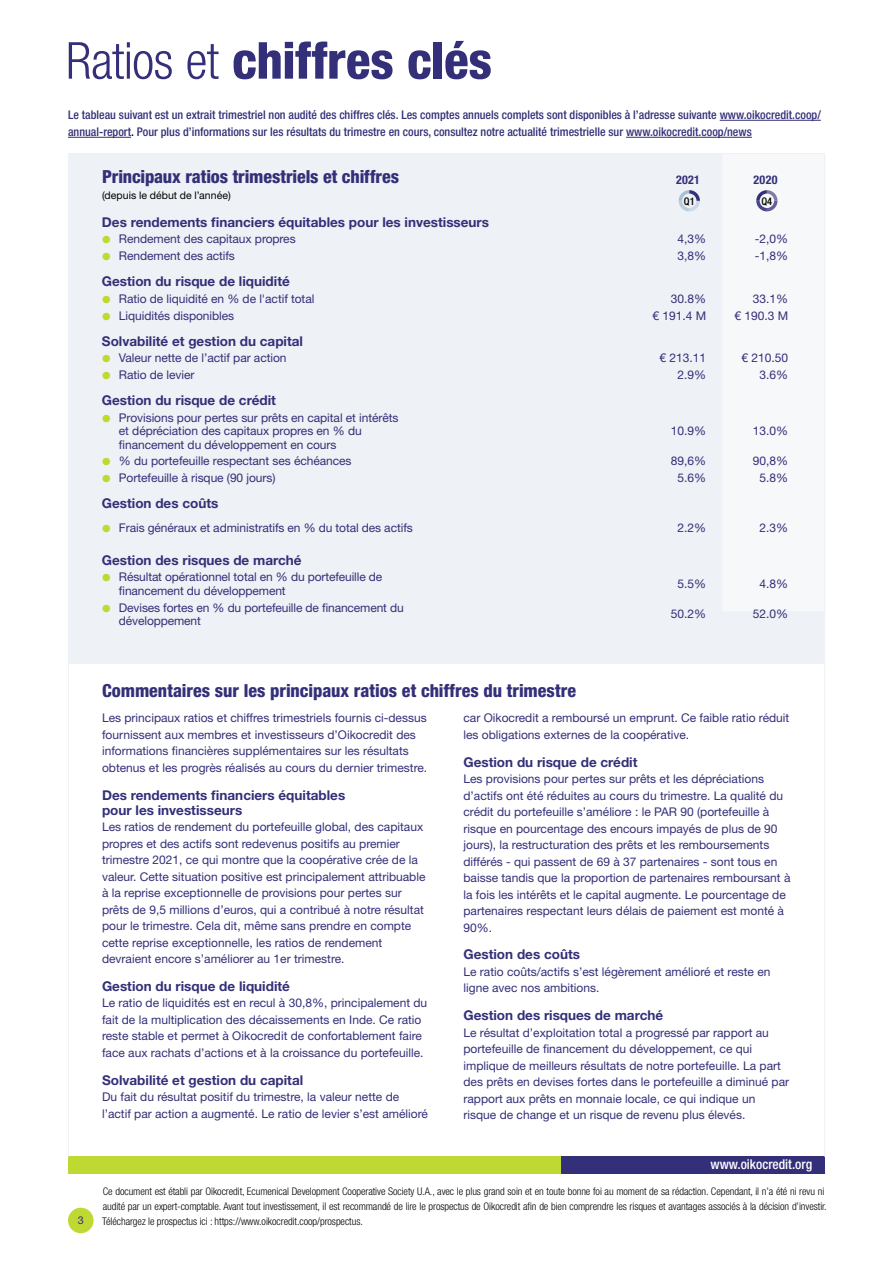
<style>
.page{position:relative;width:893px;height:1263px;background:#fff}
.page>*{position:absolute;margin:0;border:0;box-sizing:border-box;transform-origin:0 0}
.t1{font:800 condensed 51px "Helvetica Neue LT Std";letter-spacing:-.005em;color:#332f78}
.t2{font:800 condensed 18px "Helvetica Neue LT Std";letter-spacing:-.005em;color:#332f78}
.t3{font:700 13.5px/15px "Helvetica Neue LT Std";color:#332f78}
.t4{font:500 condensed 13.5px "Helvetica Neue LT Std";color:#fff}
.t5{font:12px/16.5px "Helvetica Neue LT Std";color:#332f78}
.t6{font:500 condensed 12px/17px "Helvetica Neue LT Std";color:#332f78}
.t7{font:700 condensed 12px "Helvetica Neue LT Std";letter-spacing:.025em;color:#332f78}
.t8{font:10.8px "Helvetica Neue LT Std";color:#332f78}
.t9{font:300 condensed 10.5px/15px "Helvetica Neue LT Std";letter-spacing:-.005em;color:#000}
.t10{font:10.5px "Helvetica Neue LT Std";letter-spacing:.005em;color:#000}
.t11{font:500 condensed 10.5px "Helvetica Neue LT Std";color:#000}
.s1{font-weight:300}
.s2{color:#000}
.s3{font-size:21px;color:#bfd832}
</style>
<div class="page">
<div style="left:68px;top:1208px;width:26px;height:25px;background:#bfd832;border-radius:50%"></div>
<div style="left:68px;top:1157px;width:493px;height:17px;background:#bfd832"></div>
<div style="left:561px;top:1157px;width:264px;height:17px;background:#332f78"></div>
<div style="left:68px;top:153px;width:757px;height:510px;background:#eef1f5"></div>
<div style="left:721px;top:153px;width:104px;height:459px;background:#f7f8fa"></div>
<hr style="left:720px;top:120px;width:101px;height:1px;background:#332f78">
<hr style="left:68px;top:137px;width:63px;height:1px;background:#332f78">
<hr style="left:626px;top:137px;width:126px;height:1px;background:#332f78">
<svg style="left:679px;top:190px;width:21px;height:21px"></svg>
<svg style="left:756px;top:190px;width:21px;height:21px"></svg>
<hr style="left:68px;top:153px;width:1px;height:1004px;background:#eef1f5">
<hr style="left:824px;top:153px;width:1px;height:1004px;background:#eef1f5">
<h1 class="t1" style="left:66px;top:29px;width:428px"><span class="s1">Ratios et</span> chiffres clés</h1>
<p class="t6" style="left:68px;top:106px;width:754px">Le tableau suivant est un extrait trimestriel non audité des chiffres clés. Les comptes annuels complets sont disponibles à l’adresse suivante www.oikocredit.coop/ annual-report<span class="s2">.</span> Pour plus d’informations sur les résultats du trimestre en cours, consultez notre actualité trimestrielle sur www.oikocredit.coop/news</p>
<h2 class="t2" style="left:102px;top:165px;width:298px">Principaux ratios trimestriels et chiffres</h2>
<p class="t10" style="left:102px;top:189px;width:130px">(depuis le début de l’année)</p>
<p class="t7" style="left:676px;top:172px;width:25px">2021</p>
<p class="t7" style="left:753px;top:172px;width:25px">2020</p>
<p class="t11" style="left:684px;top:195px;width:12px">Q1</p>
<p class="t11" style="left:761px;top:195px;width:12px">Q4</p>
<p class="t3" style="left:102px;top:214px;width:389px">Des rendements financiers équitables pour les investisseurs</p>
<p class="t5" style="left:101px;top:231px;width:196px"><span class="s3">•</span> Rendement des capitaux propres</p>
<p class="t5" style="left:678px;top:231px;width:30px">4,3%</p>
<p class="t5" style="left:755px;top:231px;width:35px">-2,0%</p>
<p class="t5" style="left:101px;top:248px;width:135px"><span class="s3">•</span> Rendement des actifs</p>
<p class="t5" style="left:678px;top:248px;width:30px">3,8%</p>
<p class="t5" style="left:755px;top:248px;width:35px">-1,8%</p>
<p class="t3" style="left:102px;top:274px;width:189px">Gestion du risque de liquidité</p>
<p class="t5" style="left:101px;top:290px;width:215px"><span class="s3">•</span> Ratio de liquidité en % de l'actif total</p>
<p class="t5" style="left:671px;top:290px;width:37px">30.8%</p>
<p class="t5" style="left:753px;top:290px;width:37px">33.1%</p>
<p class="t5" style="left:101px;top:307px;width:135px"><span class="s3">•</span> Liquidités disponibles</p>
<p class="t5" style="left:652px;top:307px;width:55px">€ 191.4 M</p>
<p class="t5" style="left:734px;top:307px;width:55px">€ 190.3 M</p>
<p class="t3" style="left:102px;top:333px;width:203px">Solvabilité et gestion du capital</p>
<p class="t5" style="left:101px;top:350px;width:187px"><span class="s3">•</span> Valeur nette de l’actif par action</p>
<p class="t5" style="left:660px;top:350px;width:48px">€ 213.11</p>
<p class="t5" style="left:741px;top:350px;width:48px">€ 210.50</p>
<p class="t5" style="left:101px;top:367px;width:95px"><span class="s3">•</span> Ratio de levier</p>
<p class="t5" style="left:678px;top:367px;width:30px">2.9%</p>
<p class="t5" style="left:759px;top:367px;width:30px">3.6%</p>
<p class="t3" style="left:102px;top:393px;width:175px">Gestion du risque de crédit</p>
<p class="t5" style="left:119px;top:410px;width:281px;line-height:13.5px;text-indent:-18px"><span class="s3">•</span> Provisions pour pertes sur prêts en capital et intérêts et dépréciation des capitaux propres en % du financement du développement en cours</p>
<p class="t5" style="left:671px;top:422px;width:37px">10.9%</p>
<p class="t5" style="left:753px;top:422px;width:37px">13.0%</p>
<p class="t5" style="left:101px;top:453px;width:252px"><span class="s3">•</span> % du portefeuille respectant ses échéances</p>
<p class="t5" style="left:671px;top:453px;width:37px">89,6%</p>
<p class="t5" style="left:753px;top:453px;width:37px">90,8%</p>
<p class="t5" style="left:101px;top:470px;width:176px"><span class="s3">•</span> Portefeuille à risque (90 jours)</p>
<p class="t5" style="left:678px;top:470px;width:30px">5.6%</p>
<p class="t5" style="left:759px;top:470px;width:30px">5.8%</p>
<p class="t3" style="left:102px;top:496px;width:118px">Gestion des coûts</p>
<p class="t5" style="left:101px;top:519px;width:313px"><span class="s3">•</span> Frais généraux et administratifs en % du total des actifs</p>
<p class="t5" style="left:678px;top:519px;width:30px">2.2%</p>
<p class="t5" style="left:759px;top:519px;width:30px">2.3%</p>
<p class="t3" style="left:102px;top:552px;width:201px">Gestion des risques de marché</p>
<p class="t5" style="left:119px;top:570px;width:265px;line-height:13.5px;text-indent:-18px"><span class="s3">•</span> Résultat opérationnel total en % du portefeuille de financement du développement</p>
<p class="t5" style="left:678px;top:575px;width:30px">5.5%</p>
<p class="t5" style="left:759px;top:575px;width:30px">4.8%</p>
<p class="t5" style="left:119px;top:600px;width:286px;line-height:13.5px;text-indent:-18px"><span class="s3">•</span> Devises fortes en % du portefeuille de financement du développement</p>
<p class="t5" style="left:671px;top:606px;width:37px">50.2%</p>
<p class="t5" style="left:753px;top:606px;width:37px">52.0%</p>
<p class="t8" style="left:78px;top:1214px;width:8px">3</p>
<h2 class="t2" style="left:102px;top:680px;width:476px">Commentaires sur les principaux ratios et chiffres du trimestre</h2>
<p class="t5" style="left:102px;top:710px;width:327px">Les principaux ratios et chiffres trimestriels fournis ci-dessus fournissent aux membres et investisseurs d’Oikocredit des informations financières supplémentaires sur les résultats obtenus et les progrès réalisés au cours du dernier trimestre.</p>
<p class="t3" style="left:102px;top:787px;width:245px">Des rendements financiers équitables pour les investisseurs</p>
<p class="t5" style="left:102px;top:818px;width:325px">Les ratios de rendement du portefeuille global, des capitaux propres et des actifs sont redevenus positifs au premier trimestre 2021, ce qui montre que la coopérative crée de la valeur. Cette situation positive est principalement attribuable à la reprise exceptionnelle de provisions pour pertes sur prêts de 9,5 millions d’euros, qui a contribué à notre résultat pour le trimestre. Cela dit, même sans prendre en compte cette reprise exceptionnelle, les ratios de rendement devraient encore s’améliorer au 1er trimestre.</p>
<p class="t3" style="left:102px;top:978px;width:189px">Gestion du risque de liquidité</p>
<p class="t5" style="left:102px;top:995px;width:327px">Le ratio de liquidités est en recul à 30,8%, principalement du fait de la multiplication des décaissements en Inde. Ce ratio reste stable et permet à Oikocredit de confortablement faire face aux rachats d’actions et à la croissance du portefeuille.</p>
<p class="t3" style="left:102px;top:1072px;width:203px">Solvabilité et gestion du capital</p>
<p class="t5" style="left:102px;top:1088px;width:327px">Du fait du résultat positif du trimestre, la valeur nette de l’actif par action a augmenté. Le ratio de levier s’est amélioré</p>
<p class="t5" style="left:463px;top:710px;width:327px">car Oikocredit a remboursé un emprunt. Ce faible ratio réduit les obligations externes de la coopérative.</p>
<p class="t3" style="left:463px;top:754px;width:175px">Gestion du risque de crédit</p>
<p class="t5" style="left:463px;top:770px;width:328px">Les provisions pour pertes sur prêts et les dépréciations d’actifs ont été réduites au cours du trimestre. La qualité du crédit du portefeuille s’améliore : le PAR 90 (portefeuille à risque en pourcentage des encours impayés de plus de 90 jours), la restructuration des prêts et les remboursements différés - qui passent de 69 à 37 partenaires - sont tous en baisse tandis que la proportion de partenaires remboursant à la fois les intérêts et le capital augmente. Le pourcentage de partenaires respectant leurs délais de paiement est monté à 90%.</p>
<p class="t3" style="left:463px;top:947px;width:118px">Gestion des coûts</p>
<p class="t5" style="left:463px;top:963px;width:308px">Le ratio coûts/actifs s’est légèrement amélioré et reste en ligne avec nos ambitions.</p>
<p class="t3" style="left:463px;top:1007px;width:201px">Gestion des risques de marché</p>
<p class="t5" style="left:463px;top:1024px;width:327px">Le résultat d’exploitation total a progressé par rapport au portefeuille de financement du développement, ce qui implique de meilleurs résultats de notre portefeuille. La part des prêts en devises fortes dans le portefeuille a diminué par rapport aux prêts en monnaie locale, ce qui indique un risque de change et un risque de revenu plus élevés.</p>
<p class="t4" style="left:710px;top:1156px;width:103px">www.oikocredit.org</p>
<p class="t9" style="left:102px;top:1183px;width:726px">Ce document est établi par Oikocredit, Ecumenical Development Cooperative Society U.A., avec le plus grand soin et en toute bonne foi au moment de sa rédaction. Cependant, il n’a été ni revu ni audité par un expert-comptable. Avant tout investissement, il est recommandé de lire le prospectus de Oikocredit afin de bien comprendre les risques et avantages associés à la décision d’investir.<br>Téléchargez le prospectus ici : https://www.oikocredit.coop/prospectus.</p>
</div>
